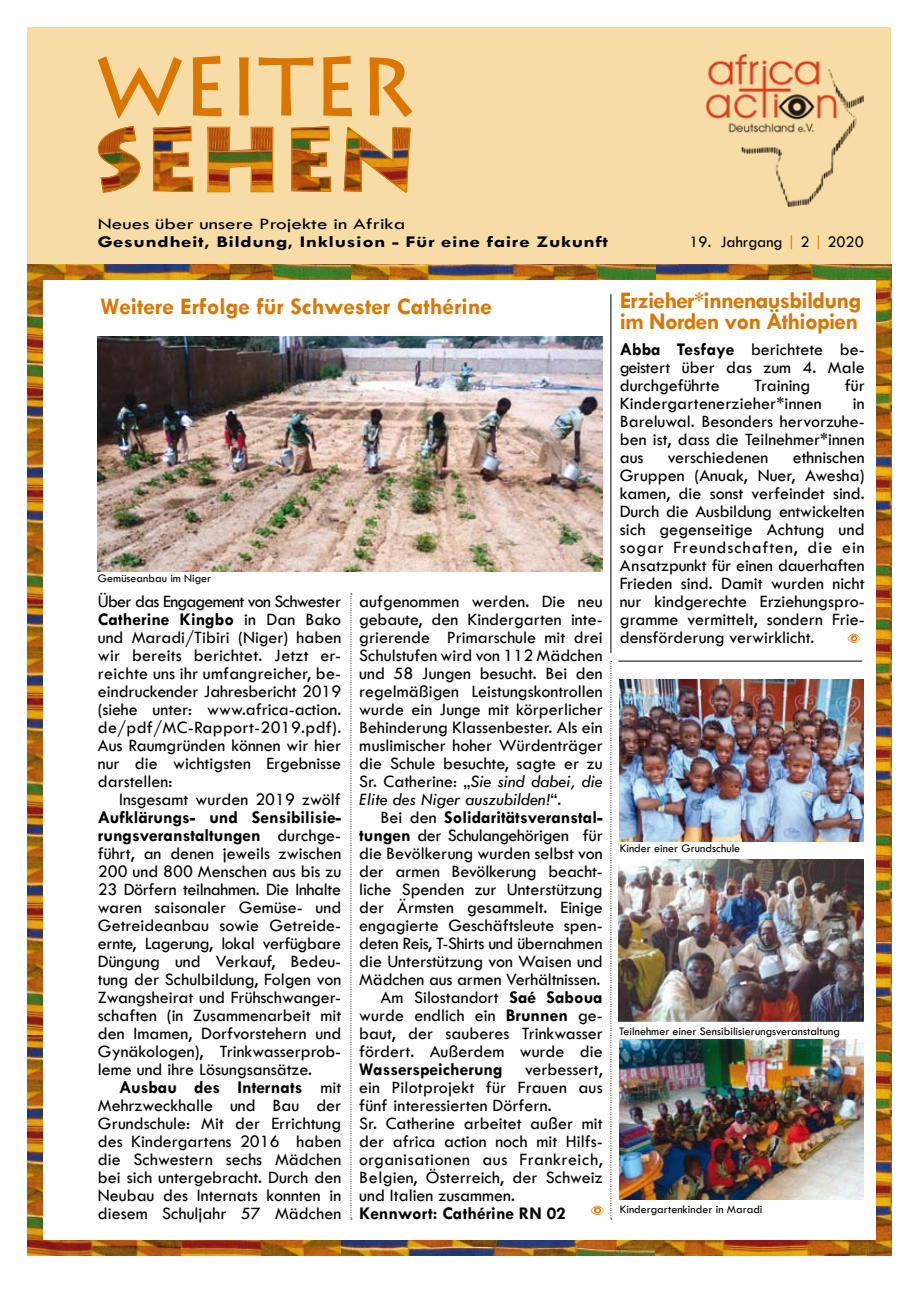
<style>
.page{position:relative;width:919px;height:1289px;background:#fff}
.page>*{position:absolute;margin:0;border:0;box-sizing:border-box;transform-origin:0 0}
.t1{font:700 24px/21px "Tw Cen";letter-spacing:-.03em;color:#dc7602}
.t2{font:700 24px "Tw Cen";color:#dc7602}
.t3{font:18px/18px "Tw Cen";color:#000;text-align:justify}
.t4{font:700 18px "Tw Cen";color:#000}
.t5{font:18px "Tw Cen";letter-spacing:-.02em;color:#000}
.t6{font:18px "Tw Cen";letter-spacing:.03em;color:#000}
.t7{font:700 16.5px "Tw Cen";letter-spacing:.02em;color:#000;scale:1.31 1}
.t8{font:16.5px "Tw Cen";color:#000;scale:1.28 1}
.t9{font:16.5px "Tw Cen";color:#000}
.t10{font:12px "Tw Cen";color:#000}
.s1{color:#dc7602}
.s2{font-weight:700}
.s3{font-style:italic}
.s4{font-weight:400}
</style>
<div class="page">
<div style="left:28px;top:28px;width:863px;height:237px;background:#f7dda5"></div>
<img style="left:28px;top:363px;width:15px;height:31px">
<img style="left:28px;top:394px;width:15px;height:209px">
<img style="left:28px;top:603px;width:15px;height:209px">
<img style="left:28px;top:812px;width:15px;height:223px">
<img style="left:28px;top:1035px;width:15px;height:205px">
<img style="left:28px;top:1240px;width:848px;height:15px">
<img style="left:876px;top:1093px;width:15px;height:162px">
<img style="left:876px;top:877px;width:15px;height:216px">
<img style="left:876px;top:661px;width:15px;height:216px">
<img style="left:876px;top:606px;width:15px;height:55px">
<img style="left:876px;top:364px;width:15px;height:22px">
<img style="left:43px;top:265px;width:613px;height:15px">
<img style="left:28px;top:265px;width:15px;height:98px">
<img style="left:876px;top:386px;width:15px;height:220px">
<img style="left:656px;top:265px;width:220px;height:15px">
<img style="left:876px;top:265px;width:15px;height:99px">
<img style="left:706px;top:54px;width:157px;height:153px">
<svg style="left:98px;top:55px;width:315px;height:58px"></svg>
<svg style="left:97px;top:73px;width:314px;height:196px"></svg>
<svg style="left:591px;top:1205px;width:13px;height:9px"></svg>
<img style="left:619px;top:679px;width:244px;height:162px">
<img style="left:98px;top:337px;width:504px;height:234px">
<img style="left:619px;top:1039px;width:244px;height:160px">
<img style="left:618px;top:859px;width:245px;height:162px">
<svg style="left:350px;top:593px;width:2px;height:626px"></svg>
<hr style="left:610px;top:294px;width:1px;height:359px;background:#000">
<svg style="left:610px;top:661px;width:2px;height:558px"></svg>
<hr style="left:618px;top:660px;width:244px;height:1px;background:#000">
<svg style="left:847px;top:633px;width:13px;height:9px"></svg>
<p class="t8" style="left:98px;top:214px;width:242px">Neues über unsere Projekte in Afrika</p>
<p class="t7" style="left:98px;top:232px;width:391px">Gesundheit, Bildung, Inklusion - Für eine faire Zukunft</p>
<p class="t9" style="left:689px;top:232px;width:176px">19. Jahrgang <span class="s1">|</span> 2 <span class="s1">|</span> 2020</p>
<h1 class="t2" style="left:100px;top:292px;width:393px">Weitere Erfolge für Schwester Cathérine</h1>
<p class="t10" style="left:98px;top:571px;width:115px">Gemüseanbau im Niger</p>
<p class="t3" style="left:98px;top:592px;width:245px">Über das Engagement von Schwester <span class="s2">Catherine Kingbo</span> in Dan Bako und Maradi/Tibiri (Niger) haben wir bereits berichtet. Jetzt er&shy;reichte uns ihr umfangreicher, be&shy;eindruckender Jahresbericht 2019 (siehe unter: www.africa-action. de/pdf/MC-Rapport-2019.pdf).<br>Aus Raumgründen können wir hier nur die wichtigsten Ergebnisse darstellen:</p>
<p class="t3" style="left:119px;top:790px;width:223px">Insgesamt wurden 2019 zwölf</p>
<p class="t3" style="left:98px;top:808px;width:245px"><span class="s2">Aufklärungs- und Sensibilisie&shy;rungsveranstaltungen</span> durchge&shy;führt, an denen jeweils zwischen 200 und 800 Menschen aus bis zu 23 Dörfern teilnahmen. Die Inhalte waren saisonaler Gemüse- und Getreideanbau sowie Getreide&shy;ernte, Lagerung, lokal verfügbare Düngung und Verkauf, Bedeu&shy;tung der Schulbildung, Folgen von Zwangsheirat und Frühschwanger&shy;schaften (in Zusammenarbeit mit den Imamen, Dorfvorstehern und Gynäkologen), Trinkwasserprob&shy;leme und ihre Lösungsansätze.</p>
<p class="t3" style="left:98px;top:1078px;width:245px;text-indent:21px"><span class="s2">Ausbau des Internats</span> mit Mehrzweckhalle und Bau der Grundschule: Mit der Errichtung des Kindergartens 2016 haben die Schwestern sechs Mädchen bei sich untergebracht. Durch den Neubau des Internats konnten in diesem Schuljahr 57 Mädchen</p>
<p class="t3" style="left:359px;top:592px;width:245px">aufgenommen werden. Die neu gebaute, den Kindergarten inte&shy;grierende Primarschule mit drei Schulstufen wird von 112 Mädchen und 58 Jungen besucht. Bei den regelmäßigen Leistungskontrollen wurde ein Junge mit körperlicher Behinderung Klassenbester. Als ein muslimischer hoher Würdenträger die Schule besuchte, sagte er zu Sr. Catherine: „<span class="s3">Sie sind dabei, die Elite des Niger auszubilden!</span>“.</p>
<p class="t4" style="left:380px;top:806px;width:224px"><span class="s4">Bei den</span> Solidaritätsveranstal-</p>
<p class="t5" style="left:359px;top:824px;width:245px"><span class="s2">tungen</span> der Schulangehörigen für</p>
<p class="t3" style="left:359px;top:844px;width:245px">die Bevölkerung wurden selbst von</p>
<p class="t3" style="left:359px;top:862px;width:245px">der armen Bevölkerung beacht-</p>
<p class="t3" style="left:359px;top:880px;width:245px">liche Spenden zur Unterstützung</p>
<p class="t3" style="left:359px;top:898px;width:245px">der Ärmsten gesammelt. Einige</p>
<p class="t3" style="left:359px;top:916px;width:245px">engagierte Geschäftsleute spen-</p>
<p class="t5" style="left:359px;top:932px;width:245px">deten Reis, T-Shirts und übernahmen</p>
<p class="t3" style="left:359px;top:952px;width:245px">die Unterstützung von Waisen und</p>
<p class="t3" style="left:359px;top:970px;width:243px">Mädchen aus armen Verhältnissen.</p>
<p class="t3" style="left:380px;top:988px;width:224px">Am Silostandort <span class="s2">Saé Saboua</span></p>
<p class="t3" style="left:359px;top:1006px;width:245px">wurde endlich ein <span class="s2">Brunnen</span> ge-</p>
<p class="t3" style="left:359px;top:1024px;width:245px">baut, der sauberes Trinkwasser</p>
<p class="t3" style="left:359px;top:1042px;width:245px">fördert. Außerdem wurde die</p>
<p class="t4" style="left:359px;top:1058px;width:245px">Wasserspeicherung <span class="s4">verbessert,</span></p>
<p class="t3" style="left:359px;top:1078px;width:245px">ein Pilotprojekt für Frauen aus</p>
<p class="t3" style="left:359px;top:1096px;width:194px">fünf interessierten Dörfern.</p>
<p class="t3" style="left:359px;top:1114px;width:245px">Sr. Catherine arbeitet außer mit</p>
<p class="t3" style="left:359px;top:1132px;width:245px">der africa action noch mit Hilfs-</p>
<p class="t6" style="left:359px;top:1148px;width:245px">organisationen aus Frankreich,</p>
<p class="t3" style="left:359px;top:1168px;width:245px">Belgien, Österreich, der Schweiz</p>
<p class="t3" style="left:359px;top:1186px;width:157px">und Italien zusammen.</p>
<p class="t4" style="left:359px;top:1202px;width:208px">Kennwort: Cathérine RN 02</p>
<h1 class="t1" style="left:619px;top:289px;width:243px">Erzieher*innenausbildung im Norden von Äthiopien</h1>
<p class="t3" style="left:619px;top:340px;width:246px"><span class="s2">Abba Tesfaye</span> berichtete be&shy;geistert über das zum 4. Male durchgeführte</p>
<p class="t3" style="left:754px;top:376px;width:58px">Training</p>
<p class="t3" style="left:844px;top:376px;width:21px">für</p>
<p class="t3" style="left:619px;top:394px;width:203px">Kindergartenerzieher*innen</p>
<p class="t3" style="left:619px;top:394px;width:246px;text-indent:233px">in Bareluwal. Besonders hervorzuhe&shy;ben ist, dass die Teilnehmer*innen aus</p>
<p class="t3" style="left:619px;top:448px;width:246px;text-indent:173px">ethnischen Gruppen (Anuak, Nuer, Awesha) kamen, die sonst verfeindet sind.<br>Durch die Ausbildung entwickelten sich gegenseitige Achtung und sogar Freundschaften, die ein Ansatzpunkt für einen dauerhaften Frieden sind. Damit wurden nicht nur kindgerechte Erziehungspro&shy;gramme vermittelt, sondern Frie&shy;densförderung verwirklicht.</p>
<p class="t3" style="left:667px;top:448px;width:102px">verschiedenen</p>
<p class="t10" style="left:619px;top:841px;width:122px">Kinder einer Grundschule</p>
<p class="t10" style="left:619px;top:1023px;width:222px">Teilnehmer einer Sensibilisierungsveranstaltung</p>
<p class="t10" style="left:619px;top:1201px;width:144px">Kindergartenkinder in Maradi</p>
</div>
